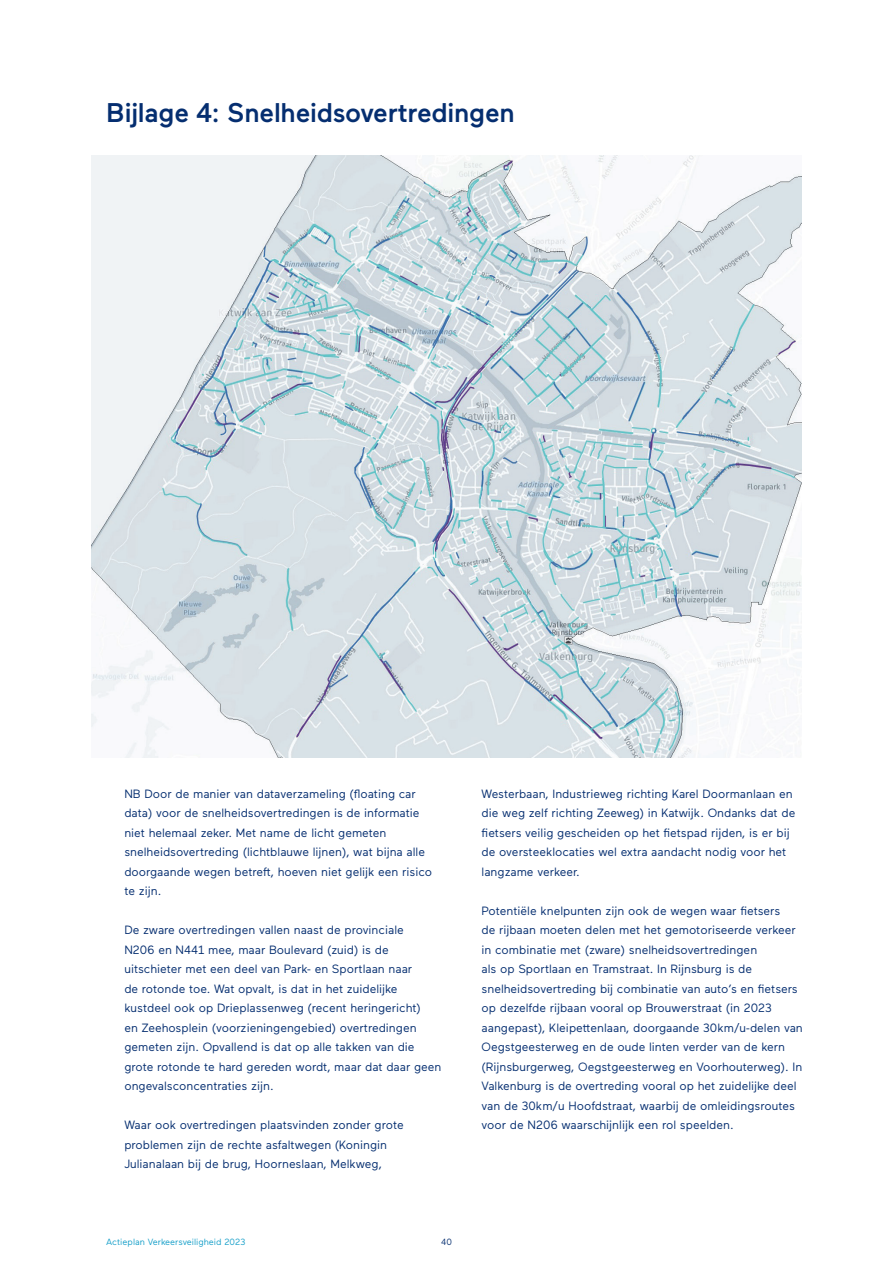
<style>
.page{position:relative;width:893px;height:1263px;background:#fff}
.page>*{position:absolute;margin:0;border:0;box-sizing:border-box;transform-origin:0 0}
.t1{font:500 27px "Maax";letter-spacing:-.01em;color:#052e70}
.t2{font:12px/19.5px "Maax";color:#052e70}
.t3{font:9px "Maax";color:#169fc9}
.t4{font:9px "Maax";color:#052e70}
</style>
<div class="page">
<img style="left:91px;top:155px;width:711px;height:603px">
<h1 class="t1" style="left:106px;top:95px;width:410px">Bijlage 4: Snelheidsovertredingen</h1>
<p class="t2" style="left:124px;top:783px;width:309px">NB Door de manier van dataverzameling (floating car data) voor de snelheidsovertredingen is de informatie niet helemaal zeker. Met name de licht gemeten snelheidsovertreding (lichtblauwe lijnen), wat bijna alle doorgaande wegen betreft, hoeven niet gelijk een risico te zijn.</p>
<p class="t2" style="left:124px;top:920px;width:319px">De zware overtredingen vallen naast de provinciale<br>N206 en N441 mee, maar Boulevard (zuid) is de uitschieter met een deel van Park- en Sportlaan naar<br>de rotonde toe. Wat opvalt, is dat in het zuidelijke kustdeel ook op Drieplassenweg (recent heringericht)<br>en Zeehosplein (voorzieningengebied) overtredingen gemeten zijn. Opvallend is dat op alle takken van die grote rotonde te hard gereden wordt, maar dat daar geen ongevalsconcentraties zijn.</p>
<p class="t2" style="left:124px;top:1115px;width:281px">Waar ook overtredingen plaatsvinden zonder grote problemen zijn de rechte asfaltwegen (Koningin<br>Julianalaan bij de brug, Hoorneslaan, Melkweg,</p>
<p class="t3" style="left:106px;top:1236px;width:141px">Actieplan Verkeersveiligheid 2023</p>
<p class="t4" style="left:441px;top:1236px;width:12px">40</p>
<p class="t2" style="left:482px;top:783px;width:315px">Westerbaan, Industrieweg richting Karel Doormanlaan en die weg zelf richting Zeeweg) in Katwijk. Ondanks dat de fietsers veilig gescheiden op het fietspad rijden, is er bij de oversteeklocaties wel extra aandacht nodig voor het langzame verkeer.</p>
<p class="t2" style="left:482px;top:900px;width:323px">Potentiële knelpunten zijn ook de wegen waar fietsers<br>de rijbaan moeten delen met het gemotoriseerde verkeer in combinatie met (zware) snelheidsovertredingen<br>als op Sportlaan en Tramstraat. In Rijnsburg is de snelheidsovertreding bij combinatie van auto’s en fietsers op dezelfde rijbaan vooral op Brouwerstraat (in 2023 aangepast), Kleipettenlaan, doorgaande 30km/u-delen van Oegstgeesterweg en de oude linten verder van de kern (Rijnsburgerweg, Oegstgeesterweg en Voorhouterweg). In Valkenburg is de overtreding vooral op het zuidelijke deel van de 30km/u Hoofdstraat, waarbij de omleidingsroutes voor de N206 waarschijnlijk een rol speelden.</p>
</div>
